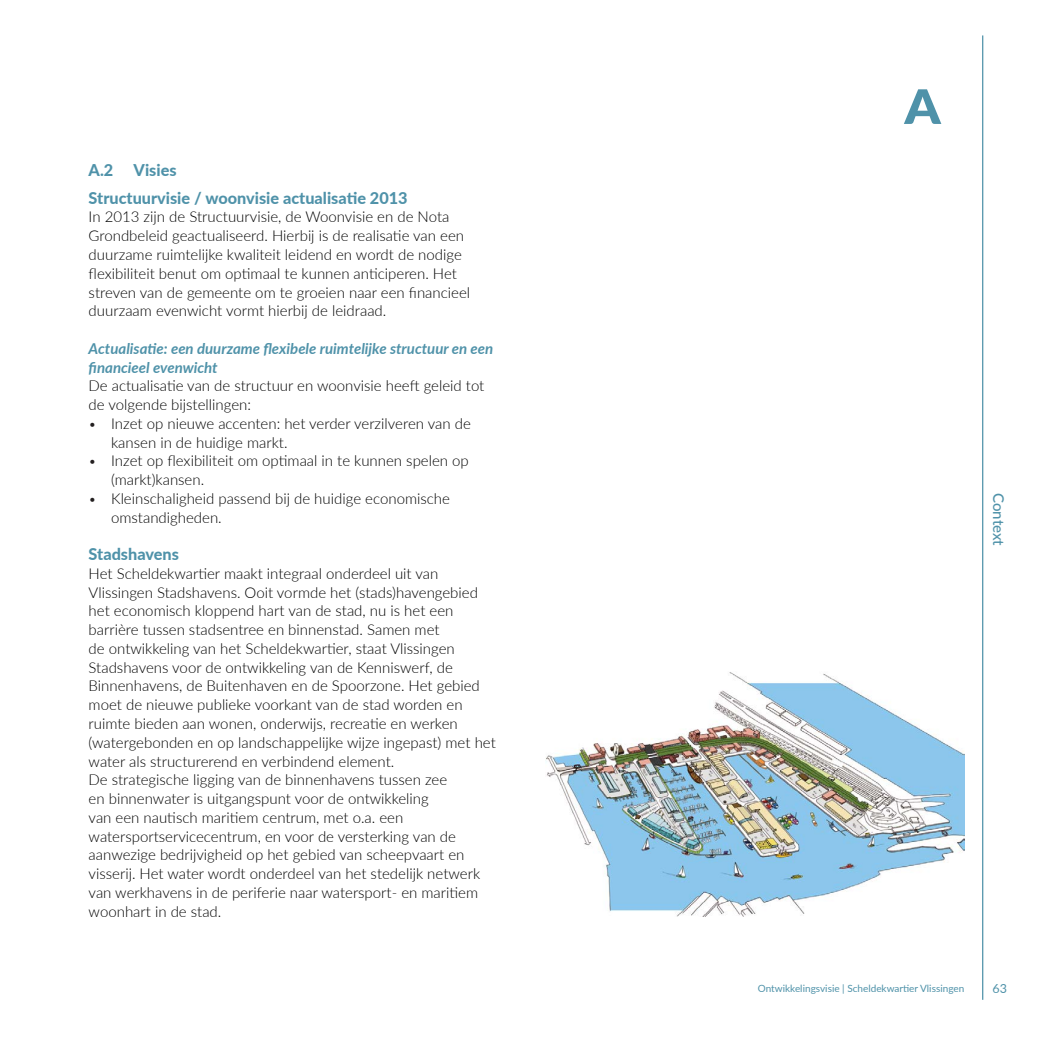
<style>
.page{position:relative;width:1053px;height:1053px;background:#fff}
.page>*{position:absolute;margin:0;border:0;box-sizing:border-box;transform-origin:0 0}
.t1{font:900 47.5px "Lato";color:#4f92a9;scale:1.07 1}
.t2{font:800 16.25px/27.5px "Lato";color:#4f92a9}
.t3{font:300 15px/18.8px "Lato";color:#000}
.t4{font:italic 700 15px/18.8px "Lato";color:#4f92a9}
.t5{font:500 15px "Lato";letter-spacing:-.005em;color:#4f92a9}
.t6{font:12.5px "Lato";color:#4f92a9}
.t7{font:10px "Lato";color:#4f92a9}
.s1{font-size:13.75px;color:#231f20}
</style>
<div class="page">
<img style="left:546px;top:672px;width:418px;height:244px">
<hr style="left:981px;top:35px;width:2px;height:964px;background:#4f92a9">
<p class="t2" style="left:89px;top:156px;width:320px">A.2 Visies<br>Structuurvisie / woonvisie actualisatie 2013</p>
<p class="t3" style="left:89px;top:207px;width:383px">In 2013 zijn de Structuurvisie, de Woonvisie en de Nota Grondbeleid geactualiseerd. Hierbij is de realisatie van een duurzame ruimtelijke kwaliteit leidend en wordt de nodige flexibiliteit benut om optimaal te kunnen anticiperen. Het streven van de gemeente om te groeien naar een financieel duurzaam evenwicht vormt hierbij de leidraad.</p>
<p class="t4" style="left:89px;top:338px;width:406px">Actualisatie: een duurzame flexibele ruimtelijke structuur en een financieel evenwicht</p>
<p class="t3" style="left:89px;top:376px;width:397px">De actualisatie van de structuur en woonvisie heeft geleid tot de volgende bijstellingen:</p>
<p class="t3" style="left:111px;top:413px;width:361px;text-indent:-22px"><span class="s1">•</span> Inzet op nieuwe accenten: het verder verzilveren van de kansen in de huidige markt.</p>
<p class="t3" style="left:111px;top:451px;width:359px;text-indent:-22px"><span class="s1">•</span> Inzet op flexibiliteit om optimaal in te kunnen spelen op (markt)kansen.</p>
<p class="t3" style="left:111px;top:488px;width:340px;text-indent:-22px"><span class="s1">•</span> Kleinschaligheid passend bij de huidige economische omstandigheden.</p>
<p class="t2" style="left:89px;top:539px;width:92px">Stadshavens</p>
<p class="t3" style="left:89px;top:563px;width:409px">Het Scheldekwartier maakt integraal onderdeel uit van Vlissingen Stadshavens. Ooit vormde het (stads)havengebied het economisch kloppend hart van de stad, nu is het een barrière tussen stadsentree en binnenstad. Samen met<br>de ontwikkeling van het Scheldekwartier, staat Vlissingen Stadshavens voor de ontwikkeling van de Kenniswerf, de Binnenhavens, de Buitenhaven en de Spoorzone. Het gebied moet de nieuwe publieke voorkant van de stad worden en ruimte bieden aan wonen, onderwijs, recreatie en werken (watergebonden en op landschappelijke wijze ingepast) met het water als structurerend en verbindend element.<br>De strategische ligging van de binnenhavens tussen zee<br>en binnenwater is uitgangspunt voor de ontwikkeling<br>van een nautisch maritiem centrum, met o.a. een watersportservicecentrum, en voor de versterking van de aanwezige bedrijvigheid op het gebied van scheepvaart en visserij. Het water wordt onderdeel van het stedelijk netwerk van werkhavens in de periferie naar watersport- en maritiem woonhart in de stad.</p>
<h1 class="t1" style="left:904px;top:71px;width:37px">A</h1>
<p class="t5" style="left:1009px;top:493px;width:54px;rotate:90deg">Context</p>
<p class="t7" style="left:757px;top:981px;width:208px">Ontwikkelingsvisie | Scheldekwartier Vlissingen</p>
<p class="t6" style="left:992px;top:979px;width:16px">63</p>
</div>
